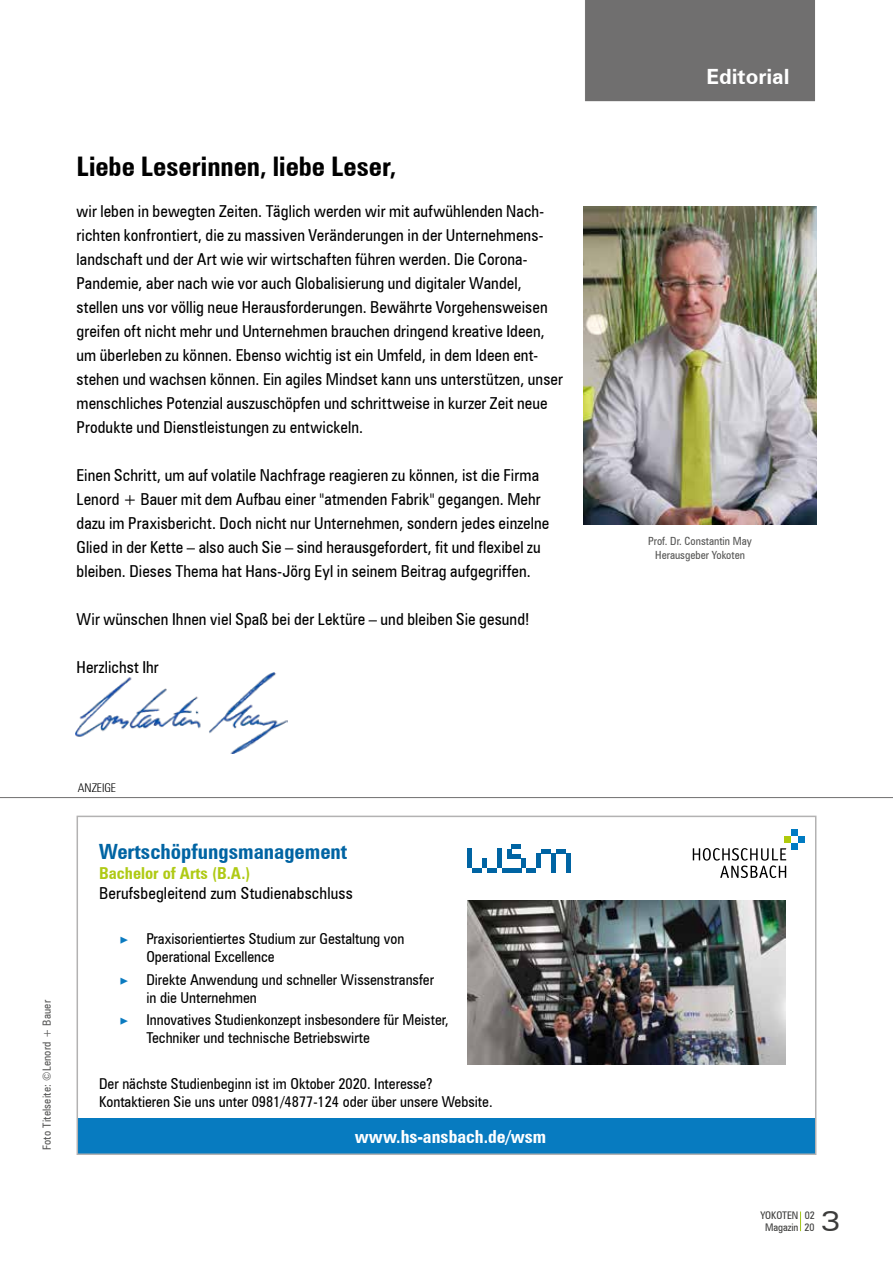
<style>
.page{position:relative;width:893px;height:1263px;background:#fff}
.page>*{position:absolute;margin:0;border:0;box-sizing:border-box;transform-origin:0 0}
.t1{font:expanded 27.75px "Zurich BT";color:#3c3c3b}
.t2{font:700 condensed 27px "Zurich BT";color:#000}
.t3{font:700 condensed 21px "Zurich BT";color:#0064a3}
.t4{font:700 21px "Zurich BT";color:#fff}
.t5{font:700 condensed 18px "Zurich BT";color:#fff}
.t6{font:condensed 16.5px/24px "Zurich BT";letter-spacing:.005em;color:#000}
.t7{font:700 condensed 16.5px "Zurich BT";color:#afca14}
.t8{font:condensed 15px/18px "Zurich BT";color:#000}
.t9{font:300 condensed 15px "Zurich BT";letter-spacing:-.025em;color:#fff}
.t10{font:300 condensed 12px "Zurich BT";color:#000}
.t11{font:condensed 11.25px/13.5px "Zurich BT";color:#575756;text-align:center}
.t12{font:condensed 11.25px "Zurich BT";letter-spacing:.02em;color:#575756}
.t13{font:condensed 10.5px/12px "Zurich BT";color:#3c3c3b}
.s1{font-family:"Minion Pro";font-stretch:normal;color:#0b7bc0}
</style>
<div class="page">
<img style="left:584px;top:206px;width:232px;height:319px">
<img style="left:75px;top:672px;width:212px;height:81px">
<div style="left:77px;top:1118px;width:739px;height:36px;background:#077bc0"></div>
<svg style="left:693px;top:848px;width:93px;height:30px"></svg>
<div style="left:791px;top:829px;width:7px;height:7px;background:#007bc2"></div>
<div style="left:798px;top:836px;width:7px;height:7px;background:#007bc2"></div>
<div style="left:791px;top:843px;width:7px;height:7px;background:#007bc2"></div>
<div style="left:784px;top:836px;width:7px;height:7px;background:#afca0b"></div>
<img style="left:468px;top:901px;width:318px;height:163px">
<div style="left:472px;top:868px;width:10px;height:5px;background:#0064a3"></div>
<div style="left:511px;top:853px;width:10px;height:5px;background:#0064a3"></div>
<div style="left:467px;top:849px;width:5px;height:19px;background:#0064a3"></div>
<div style="left:502px;top:868px;width:19px;height:5px;background:#0064a3"></div>
<div style="left:511px;top:844px;width:10px;height:5px;background:#0064a3"></div>
<div style="left:482px;top:858px;width:5px;height:10px;background:#0064a3"></div>
<div style="left:487px;top:868px;width:10px;height:5px;background:#0064a3"></div>
<div style="left:497px;top:849px;width:5px;height:19px;background:#0064a3"></div>
<div style="left:521px;top:858px;width:5px;height:10px;background:#0064a3"></div>
<svg style="left:507px;top:849px;width:4px;height:9px"></svg>
<hr style="left:556px;top:849px;width:10px;height:4px;background:#0064a3">
<div style="left:526px;top:868px;width:10px;height:5px;background:#0064a3"></div>
<hr style="left:541px;top:849px;width:10px;height:4px;background:#0064a3">
<div style="left:536px;top:853px;width:5px;height:15px;background:#0064a3"></div>
<div style="left:566px;top:853px;width:5px;height:20px;background:#0064a3"></div>
<div style="left:551px;top:853px;width:5px;height:20px;background:#0064a3"></div>
<div style="left:77px;top:816px;width:739px;height:339px;border:2px solid #b3b2b2"></div>
<hr style="left:0;top:797px;width:893px;height:1px;background:#706f6f">
<svg style="left:800px;top:1211px;width:1px;height:20px"></svg>
<div style="left:585px;top:0;width:230px;height:102px;background:#706f6f"></div>
<h2 class="t2" style="left:77px;top:150px;width:321px">Liebe Leserinnen, liebe Leser,</h2>
<p class="t6" style="left:77px;top:199px;width:488px">wir leben in bewegten Zeiten. Täglich werden wir mit aufwühlenden Nach&shy;richten konfrontiert, die zu massiven Veränderungen in der Unternehmens&shy;landschaft und der Art wie wir wirtschaften führen werden. Die Corona-Pandemie, aber nach wie vor auch Globalisierung und digitaler Wandel, stellen uns vor völlig neue Herausforderungen. Bewährte Vorgehensweisen greifen oft nicht mehr und Unternehmen brauchen dringend kreative Ideen, um überleben zu können. Ebenso wichtig ist ein Umfeld, in dem Ideen ent&shy;stehen und wachsen können. Ein agiles Mindset kann uns unterstützen, unser menschliches Potenzial auszuschöpfen und schrittweise in kurzer Zeit neue Produkte und Dienstleistungen zu entwickeln.</p>
<p class="t6" style="left:77px;top:463px;width:474px">Einen Schritt, um auf volatile Nachfrage reagieren zu können, ist die Firma Lenord + Bauer mit dem Aufbau einer "atmenden Fabrik" gegangen. Mehr dazu im Praxisbericht. Doch nicht nur Unternehmen, sondern jedes einzelne Glied in der Kette – also auch Sie – sind herausgefordert, fit und flexibel zu bleiben. Dieses Thema hat Hans-Jörg Eyl in seinem Beitrag aufgegriffen.</p>
<p class="t6" style="left:77px;top:607px;width:455px">Wir wünschen Ihnen viel Spaß bei der Lektüre – und bleiben Sie gesund!</p>
<p class="t6" style="left:77px;top:655px;width:84px">Herzlichst Ihr</p>
<p class="t12" style="left:40px;top:1150px;width:152px;rotate:-90deg">Foto Titelseite: ©Lenord + Bauer</p>
<p class="t10" style="left:78px;top:780px;width:40px">ANZEIGE</p>
<p class="t3" style="left:99px;top:839px;width:250px">Wertschöpfungsmanagement</p>
<p class="t7" style="left:99px;top:863px;width:153px">Bachelor of Arts (B.A.)</p>
<p class="t6" style="left:99px;top:881px;width:255px">Berufsbegleitend zum Studienabschluss</p>
<p class="t8" style="left:146px;top:930px;width:260px;text-indent:-27px"><span class="s1">▶</span> Praxisorientiertes Studium zur Gestaltung von<br>Operational Excellence</p>
<p class="t8" style="left:146px;top:970px;width:289px;text-indent:-27px"><span class="s1">▶</span> Direkte Anwendung und schneller Wissenstransfer in die Unternehmen</p>
<p class="t8" style="left:146px;top:1011px;width:304px;text-indent:-27px"><span class="s1">▶</span> Innovatives Studienkonzept insbesondere für Meister,<br>Techniker und technische Betriebswirte</p>
<p class="t8" style="left:99px;top:1074px;width:395px">Der nächste Studienbeginn ist im Oktober 2020. Interesse?<br>Kontaktieren Sie uns unter 0981/4877-124 oder über unsere Website.</p>
<p class="t5" style="left:355px;top:1126px;width:193px">www.hs-ansbach.de/wsm</p>
<p class="t4" style="left:706px;top:64px;width:85px">Editorial</p>
<p class="t9" style="left:700px;top:70px;width:92px">Bachelor-Studium</p>
<p class="t11" style="left:648px;top:534px;width:105px">Prof. Dr. Constantin May<br>Herausgeber Yokoten</p>
<p class="t13" style="left:760px;top:1209px;width:39px;text-align:center">YOKOTEN<br>Magazin</p>
<h1 class="t1" style="left:821px;top:1205px;width:22px">3</h1>
<p class="t13" style="left:804px;top:1209px;width:12px">02<br>20</p>
</div>
